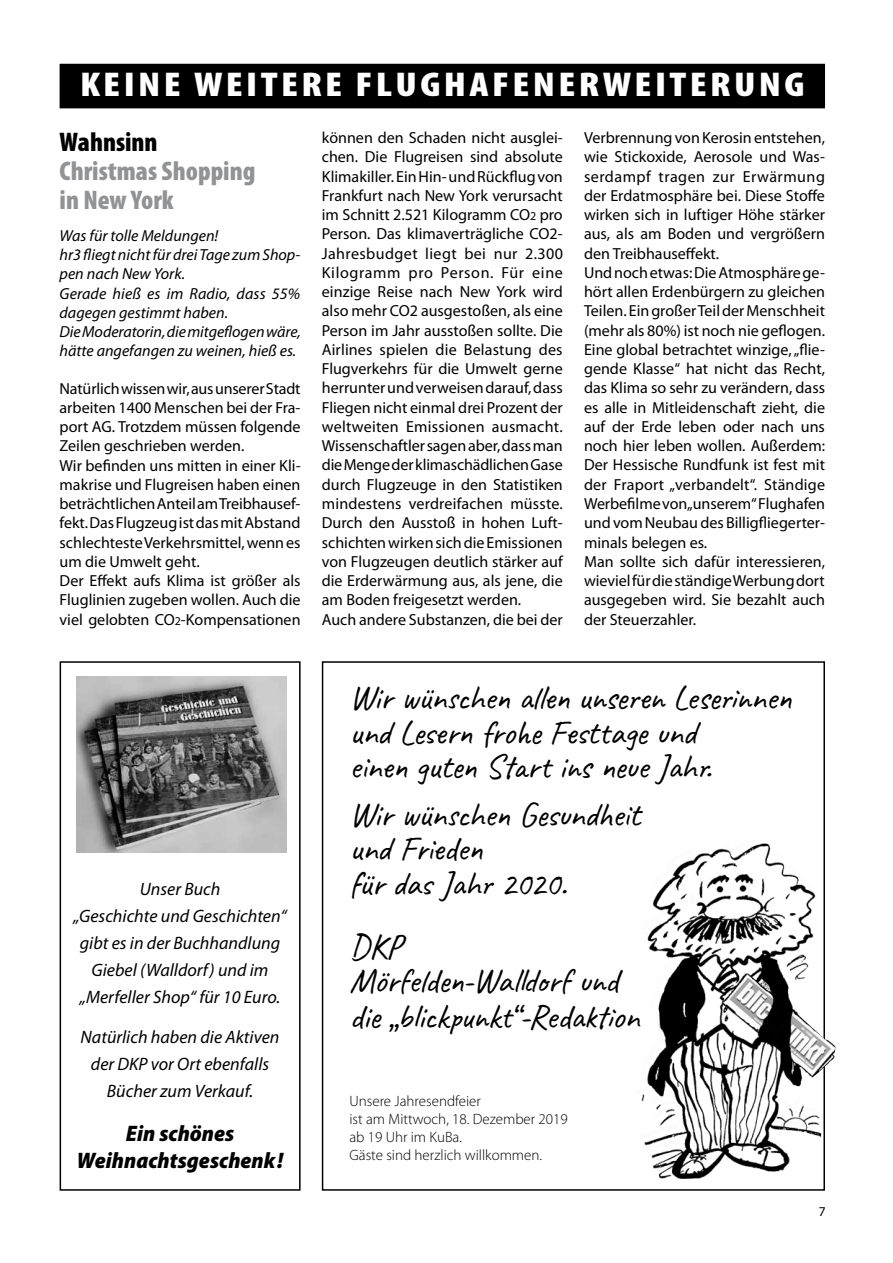
<style>
.page{position:relative;width:893px;height:1263px;background:#fff}
.page>*{position:absolute;margin:0;border:0;box-sizing:border-box;transform-origin:0 0}
.t1{font:34.5px/34.5px "Caveat";letter-spacing:-.015em;color:#000}
.t2{font:900 condensed 34.5px "Myriad Pro";letter-spacing:.08em;color:#fff;scale:1.2 1}
.t3{font:900 condensed 27px/29px "Myriad Pro";color:#929395}
.t4{font:900 condensed 27px "Myriad Pro";color:#000}
.t5{font:italic 900 semi-condensed 22.5px/27px "Myriad Pro";letter-spacing:.005em;color:#000;text-align:center}
.t6{font:italic 18px/27px "Myriad Pro";color:#000;text-align:center}
.t7{font:16.05px/19.2px "Myriad Pro";color:#000}
.t8{font:italic 16.05px/19.2px "Myriad Pro";color:#000}
.t9{font:300 15px/18px "Myriad Pro";color:#000}
.t10{font:13.5px "Myriad Pro";color:#000}
.s1{font-size:12px}
</style>
<div class="page">
<div style="left:60px;top:64px;width:764px;height:44px;background:#000"></div>
<img style="left:77px;top:676px;width:209px;height:176px">
<img style="left:641px;top:839px;width:194px;height:340px">
<div style="left:60px;top:661px;width:241px;height:530px;border:2px solid #000"></div>
<h1 class="t2" style="left:80px;top:66px;width:265px">KEINE WEITERE FLUG</h1>
<h1 class="t2" style="left:444px;top:66px;width:40px">HAFENE</h1>
<h1 class="t2" style="left:579px;top:66px;width:149px">RWEITERUNG</h1>
<h2 class="t4" style="left:60px;top:127px;width:99px">WAHNSINN</h2>
<h2 class="t3" style="left:60px;top:157px;width:197px">CHRISTMAS SHOPPING<br>IN NEW YORK</h2>
<p class="t8" style="left:60px;top:226px;width:243px">Was für tolle Meldungen!<br>hr3 fliegt nicht für drei Tage zum Shop&shy;pen nach New York.<br>Gerade hieß es im Radio, dass 55% dagegen gestimmt haben.<br>Die Moderatorin, die mitgeflogen wäre, hätte angefangen zu weinen, hieß es.</p>
<p class="t7" style="left:60px;top:378px;width:243px">Natürlich wissen wir, aus unserer Stadt arbeiten 1400 Menschen bei der Fra&shy;port AG. Trotzdem müssen folgende Zeilen geschrieben werden.<br>Wir befinden uns mitten in einer Kli&shy;makrise und Flugreisen haben einen beträchtlichen Anteil am Treibhausef&shy;fekt. Das Flugzeug ist das mit Abstand schlechteste Verkehrsmittel, wenn es um die Umwelt geht.<br>Der Effekt aufs Klima ist größer als Fluglinien zugeben wollen. Auch die viel gelobten CO<span class="s1">2</span>-Kompensationen</p>
<p class="t7" style="left:322px;top:128px;width:243px">können den Schaden nicht ausglei&shy;chen. Die Flugreisen sind absolute Klimakiller. Ein Hin- und Rückflug von Frankfurt nach New York verursacht im Schnitt 2.521 Kilogramm CO<span class="s1">2</span> pro Person. Das klimaverträgliche CO2- Jahresbudget liegt bei nur 2.300<br>Kilogramm pro Person. Für eine einzige Reise nach New York wird also mehr CO2 ausgestoßen, als eine Person im Jahr ausstoßen sollte. Die Airlines spielen die Belastung des Flugverkehrs für die Umwelt gerne herrunter und verweisen darauf, dass Fliegen nicht einmal drei Prozent der weltweiten Emissionen ausmacht.<br>Wissenschaftler sagen aber, dass man die Menge der klimaschädlichen Gase durch Flugzeuge in den Statistiken mindestens verdreifachen müsste.<br>Durch den Ausstoß in hohen Luft&shy;schichten wirken sich die Emissionen von Flugzeugen deutlich stärker auf die Erderwärmung aus, als jene, die am Boden freigesetzt werden.<br>Auch andere Substanzen, die bei der</p>
<p class="t7" style="left:584px;top:128px;width:243px">Verbrennung von Kerosin entstehen, wie Stickoxide, Aerosole und Was&shy;serdampf tragen zur Erwärmung der Erdatmosphäre bei. Diese Stoffe wirken sich in luftiger Höhe stärker aus, als am Boden und vergrößern den Treibhauseffekt.<br>Und noch etwas: Die Atmosphäre ge&shy;hört allen Erdenbürgern zu gleichen Teilen. Ein großer Teil der Menschheit (mehr als 80%) ist noch nie geflogen.<br>Eine global betrachtet winzige, „flie&shy;gende Klasse“ hat nicht das Recht, das Klima so sehr zu verändern, dass es alle in Mitleidenschaft zieht, die auf der Erde leben oder nach uns noch hier leben wollen. Außerdem:<br>Der Hessische Rundfunk ist fest mit der Fraport „verbandelt“. Ständige Werbefilme von „unserem“ Flughafen und vom Neubau des Billigfliegerter&shy;minals belegen es.<br>Man sollte sich dafür interessieren, wieviel für die ständige Werbung dort ausgegeben wird. Sie bezahlt auch der Steuerzahler.</p>
<p class="t6" style="left:73px;top:875px;width:215px">Unser Buch<br>„Geschichte und Geschichten“ gibt es in der Buchhandlung<br>Giebel (Walldorf) und im „Merfeller Shop“ für 10 Euro.</p>
<p class="t6" style="left:81px;top:1023px;width:200px">Natürlich haben die Aktiven der DKP vor Ort ebenfalls<br>Bücher zum Verkauf.</p>
<h3 class="t5" style="left:77px;top:1120px;width:208px">Ein schönes<br>Weihnachtsgeschenk!</h3>
<h1 class="t1" style="left:349px;top:681px;width:444px">Wir wünschen allen unseren Leserinnen und Lesern frohe Festtage und<br>einen guten Start ins neue Jahr.</h1>
<h1 class="t1" style="left:349px;top:797px;width:292px">Wir wünschen Gesundheit und Frieden<br>für das Jahr 2020.</h1>
<h1 class="t1" style="left:349px;top:928px;width:292px;line-height:35.2px">DKP<br>Mörfelden-Walldorf und die „blickpunkt“-Redaktion</h1>
<p class="t9" style="left:349px;top:1092px;width:220px">Unsere Jahresendfeier<br>ist am Mittwoch, 18. Dezember 2019 ab 19 Uhr im KuBa.<br>Gäste sind herzlich willkommen.</p>
<p class="t10" style="left:819px;top:1203px;width:8px">7</p>
</div>
